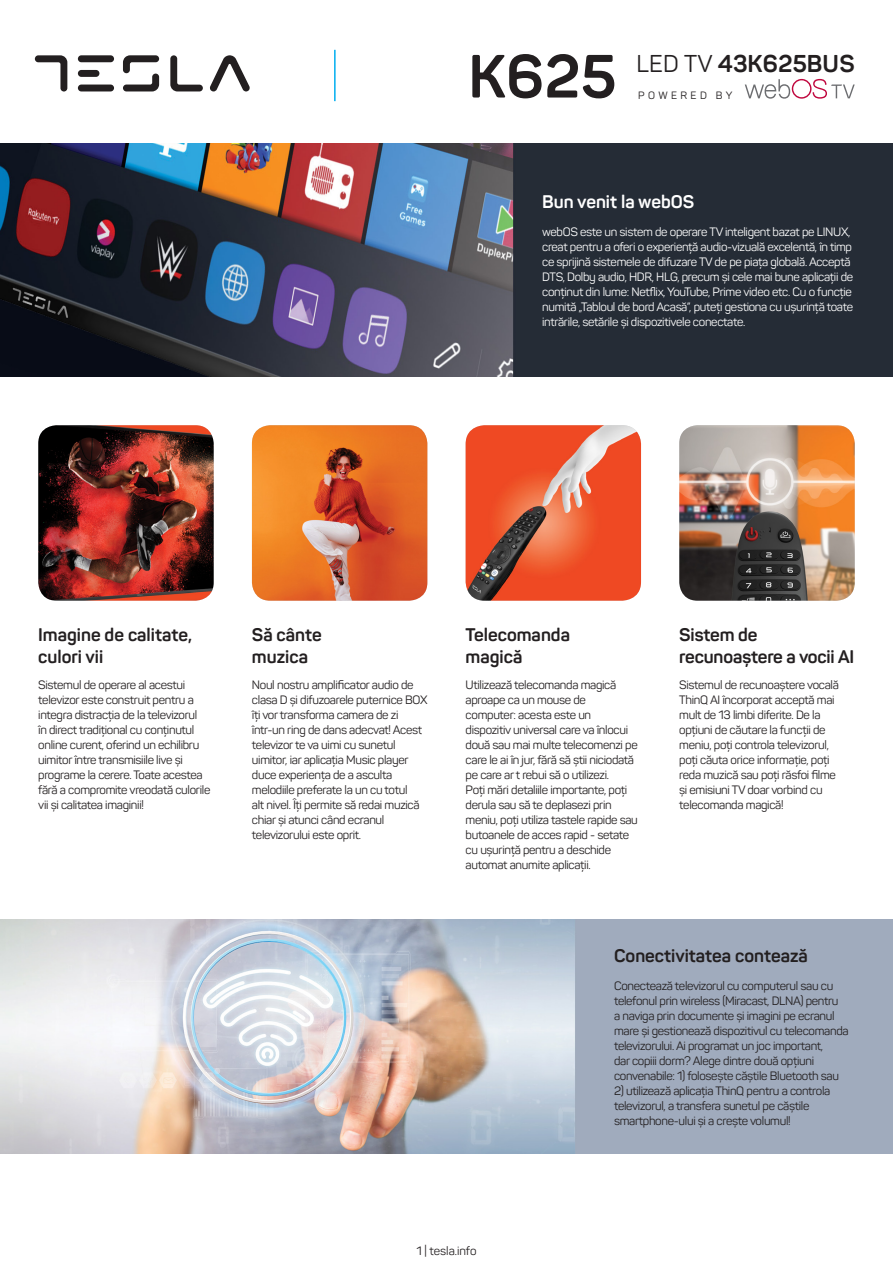
<style>
.page{position:relative;width:893px;height:1263px;background:#fff}
.page>*{position:absolute;margin:0;border:0;box-sizing:border-box;transform-origin:0 0}
.t1{font:700 60px "Panton";color:#231f20}
.t2{font:700 24px "Panton";letter-spacing:.005em;color:#231f20}
.t3{font:700 18px/21.6px "Panton";color:#231f20}
.t4{font:700 18px "Panton";color:#fff}
.t5{font:12px/15px "Panton";letter-spacing:-.025em;color:#231f20}
.t6{font:12px/15px "Panton";letter-spacing:-.025em;color:#fff}
.t7{font:12px "Panton";color:#231f20}
.t8{font:10.5px "Panton";letter-spacing:.325em;color:#231f20}
.s1{font-weight:400}
</style>
<div class="page">
<svg style="left:210px;top:55px;width:40px;height:36px"></svg>
<svg style="left:35px;top:55px;width:32px;height:37px"></svg>
<svg style="left:123px;top:55px;width:36px;height:36px"></svg>
<svg style="left:170px;top:55px;width:33px;height:36px"></svg>
<div style="left:78px;top:55px;width:36px;height:7px;background:#231f20;border-radius:3px"></div>
<div style="left:78px;top:70px;width:21px;height:7px;background:#231f20;border-radius:3px"></div>
<div style="left:78px;top:85px;width:36px;height:6px;background:#231f20;border-radius:3px"></div>
<hr style="left:334px;top:50px;width:2px;height:51px;background:#00aeef">
<img style="left:252px;top:425px;width:175px;height:176px">
<img style="left:679px;top:425px;width:176px;height:176px">
<img style="left:38px;top:425px;width:176px;height:176px">
<img style="left:466px;top:425px;width:175px;height:176px">
<img style="left:0;top:144px;width:893px;height:233px">
<img style="left:0;top:919px;width:893px;height:234px">
<svg style="left:745px;top:79px;width:110px;height:20px"></svg>
<h1 class="t1" style="left:468px;top:39px;width:149px">K625</h1>
<h2 class="t2" style="left:636px;top:48px;width:220px"><span class="s1">LED TV</span> 43K625BUS</h2>
<p class="t8" style="left:638px;top:89px;width:96px">POWERED BY</p>
<h3 class="t4" style="left:542px;top:191px;width:154px">Bun venit la webOS</h3>
<p class="t6" style="left:542px;top:224px;width:313px">webOS este un sistem de operare TV inteligent bazat pe LINUX, creat pentru a oferi o experiență audio-vizuală excelentă, în timp ce sprijină sistemele de difuzare TV de pe piața globală. Acceptă DTS, Dolby audio, HDR, HLG, precum și cele mai bune aplicații de conținut din lume: Netflix, YouTube, Prime video etc. Cu o funcție numită „Tabloul de bord Acasă”, puteți gestiona cu ușurință toate intrările, setările și dispozitivele conectate.</p>
<h3 class="t3" style="left:38px;top:624px;width:155px">Imagine de calitate, culori vii</h3>
<p class="t5" style="left:38px;top:677px;width:174px">Sistemul de operare al acestui televizor este construit pentru a integra distracția de la televizorul<br>în direct tradițional cu conținutul online curent, oferind un echilibru uimitor între transmisiile live și programe la cerere. Toate acestea fără a compromite vreodată culorile vii și calitatea imaginii!</p>
<h3 class="t3" style="left:252px;top:624px;width:71px">Să cânte muzica</h3>
<p class="t5" style="left:252px;top:677px;width:177px">Noul nostru amplificator audio de clasa D și difuzoarele puternice BOX îți vor transforma camera de zi într-un ring de dans adecvat! Acest televizor te va uimi cu sunetul uimitor, iar aplicația Music player duce experiența de a asculta melodiile preferate la un cu totul<br>alt nivel. Îți permite să redai muzică chiar și atunci când ecranul televizorului este oprit.</p>
<h3 class="t3" style="left:466px;top:624px;width:106px">Telecomanda magică</h3>
<p class="t5" style="left:466px;top:677px;width:174px">Utilizează telecomanda magică aproape ca un mouse de computer: acesta este un dispozitiv universal care va înlocui două sau mai multe telecomenzi pe care le ai în jur, fără să știi niciodată pe care ar t rebui să o utilizezi.<br>Poți mări detaliile importante, poți derula sau să te deplasezi prin meniu, poți utiliza tastele rapide sau butoanele de acces rapid - setate cu ușurință pentru a deschide automat anumite aplicații.</p>
<h3 class="t3" style="left:679px;top:624px;width:176px">Sistem de recunoaștere a vocii AI</h3>
<p class="t5" style="left:679px;top:677px;width:161px">Sistemul de recunoaștere vocală<br>ThinQ AI încorporat acceptă mai mult de 13 limbi diferite. De la opțiuni de căutare la funcții de meniu, poți controla televizorul, poți căuta orice informație, poți reda muzică sau poți răsfoi filme și emisiuni TV doar vorbind cu telecomanda magică!</p>
<h3 class="t3" style="left:614px;top:945px;width:195px">Conectivitatea contează</h3>
<p class="t5" style="left:614px;top:978px;width:236px">Conectează televizorul cu computerul sau cu telefonul prin wireless (Miracast, DLNA) pentru<br>a naviga prin documente și imagini pe ecranul mare și gestionează dispozitivul cu telecomanda televizorului. Ai programat un joc important,<br>dar copiii dorm? Alege dintre două opțiuni convenabile: 1) folosește căștile Bluetooth sau</p>
<p class="t5" style="left:614px;top:1083px;width:218px">2) utilizează aplicația ThinQ pentru a controla televizorul, a transfera sunetul pe căștile smartphone-ului și a crește volumul!</p>
<p class="t7" style="left:416px;top:1243px;width:62px">1 | tesla.info</p>
</div>
